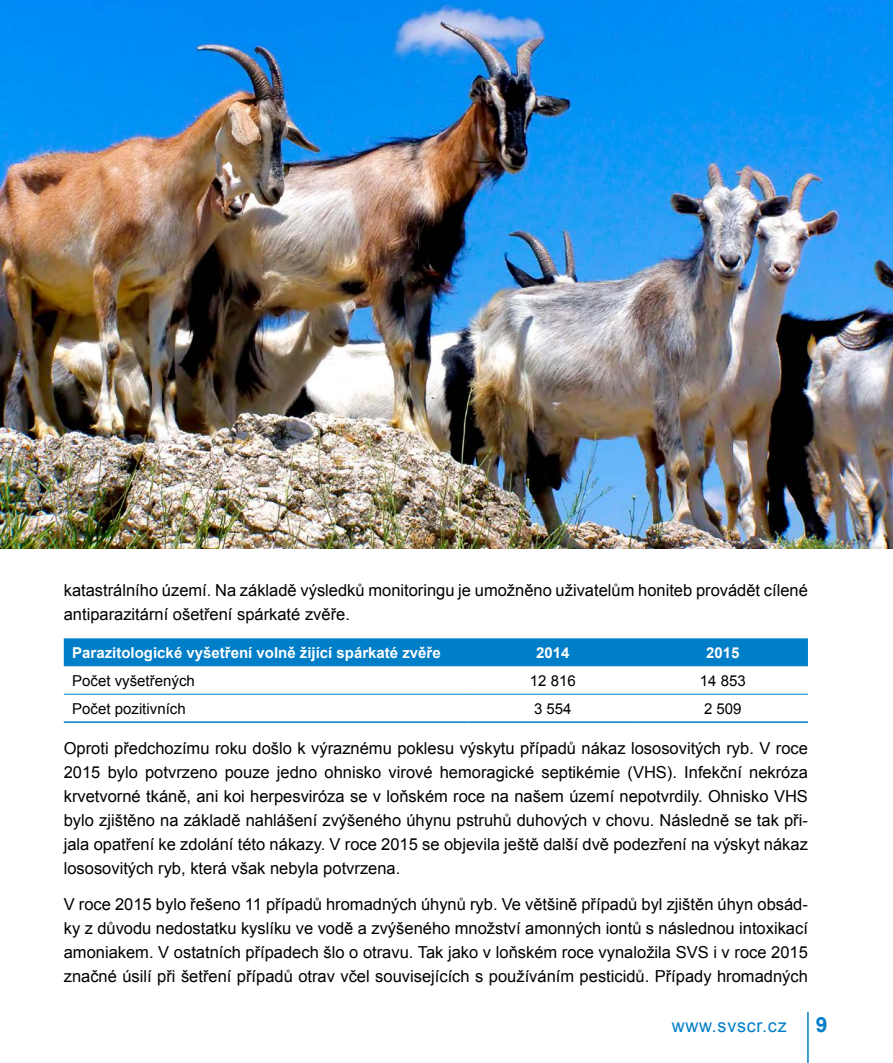
<style>
.page{position:relative;width:893px;height:1063px;background:#fff}
.page>*{position:absolute;margin:0;border:0;box-sizing:border-box;transform-origin:0 0}
.t1{font:700 21px "Arial";color:#007ec7}
.t2{font:18px "Arial";letter-spacing:.04em;color:#007ec7}
.t3{font:16.5px/24px "Arial";color:#000;text-align:justify}
.t4{font:700 15px "Arial";color:#fff}
.t5{font:15px "Arial";color:#000}
</style>
<div class="page">
<hr style="left:807px;top:1012px;width:2px;height:51px;background:#007ec7">
<img style="left:1px;top:0;width:892px;height:549px">
<div style="left:64px;top:638px;width:744px;height:28px;background:#007ec7"></div>
<hr style="left:64px;top:694px;width:404px;height:1px;background:#007ec7">
<hr style="left:468px;top:694px;width:170px;height:1px;background:#007ec7">
<hr style="left:638px;top:694px;width:170px;height:1px;background:#007ec7">
<hr style="left:64px;top:721px;width:404px;height:2px;background:#007ec7">
<hr style="left:468px;top:721px;width:170px;height:2px;background:#007ec7">
<hr style="left:638px;top:721px;width:170px;height:2px;background:#007ec7">
<p class="t3" style="left:64px;top:578px;width:746px">katastrálního území. Na základě výsledků monitoringu je umožněno uživatelům honiteb provádět cílené antiparazitární ošetření spárkaté zvěře.</p>
<p class="t4" style="left:72px;top:643px;width:370px">Parazitologické vyšetření volně žijící spárkaté zvěře</p>
<p class="t4" style="left:536px;top:643px;width:35px">2014</p>
<p class="t4" style="left:706px;top:643px;width:35px">2015</p>
<p class="t5" style="left:72px;top:671px;width:124px">Počet vyšetřených</p>
<p class="t5" style="left:530px;top:671px;width:47px">12 816</p>
<p class="t5" style="left:700px;top:671px;width:47px">14 853</p>
<p class="t5" style="left:72px;top:699px;width:115px">Počet pozitivních</p>
<p class="t5" style="left:534px;top:699px;width:39px">3 554</p>
<p class="t5" style="left:704px;top:699px;width:39px">2 509</p>
<p class="t3" style="left:64px;top:736px;width:746px">Oproti předchozímu roku došlo k výraznému poklesu výskytu případů nákaz lososovitých ryb. V roce 2015 bylo potvrzeno pouze jedno ohnisko virové hemoragické septikémie (VHS). Infekční nekróza krvetvorné tkáně, ani koi herpesviróza se v loňském roce na našem území nepotvrdily. Ohnisko VHS bylo zjištěno na základě nahlášení zvýšeného úhynu pstruhů duhových v chovu. Následně se tak při&shy;jala opatření ke zdolání této nákazy. V roce 2015 se objevila ještě další dvě podezření na výskyt nákaz lososovitých ryb, která však nebyla potvrzena.</p>
<p class="t3" style="left:64px;top:893px;width:746px">V roce 2015 bylo řešeno 11 případů hromadných úhynů ryb. Ve většině případů byl zjištěn úhyn obsád&shy;ky z důvodu nedostatku kyslíku ve vodě a zvýšeného množství amonných iontů s následnou intoxikací amoniakem. V ostatních případech šlo o otravu. Tak jako v loňském roce vynaložila SVS i v roce 2015 značné úsilí při šetření případů otrav včel souvisejících s používáním pesticidů. Případy hromadných</p>
<p class="t2" style="left:672px;top:1014px;width:116px">www.svscr.cz</p>
<p class="t1" style="left:816px;top:1010px;width:13px">9</p>
</div>
